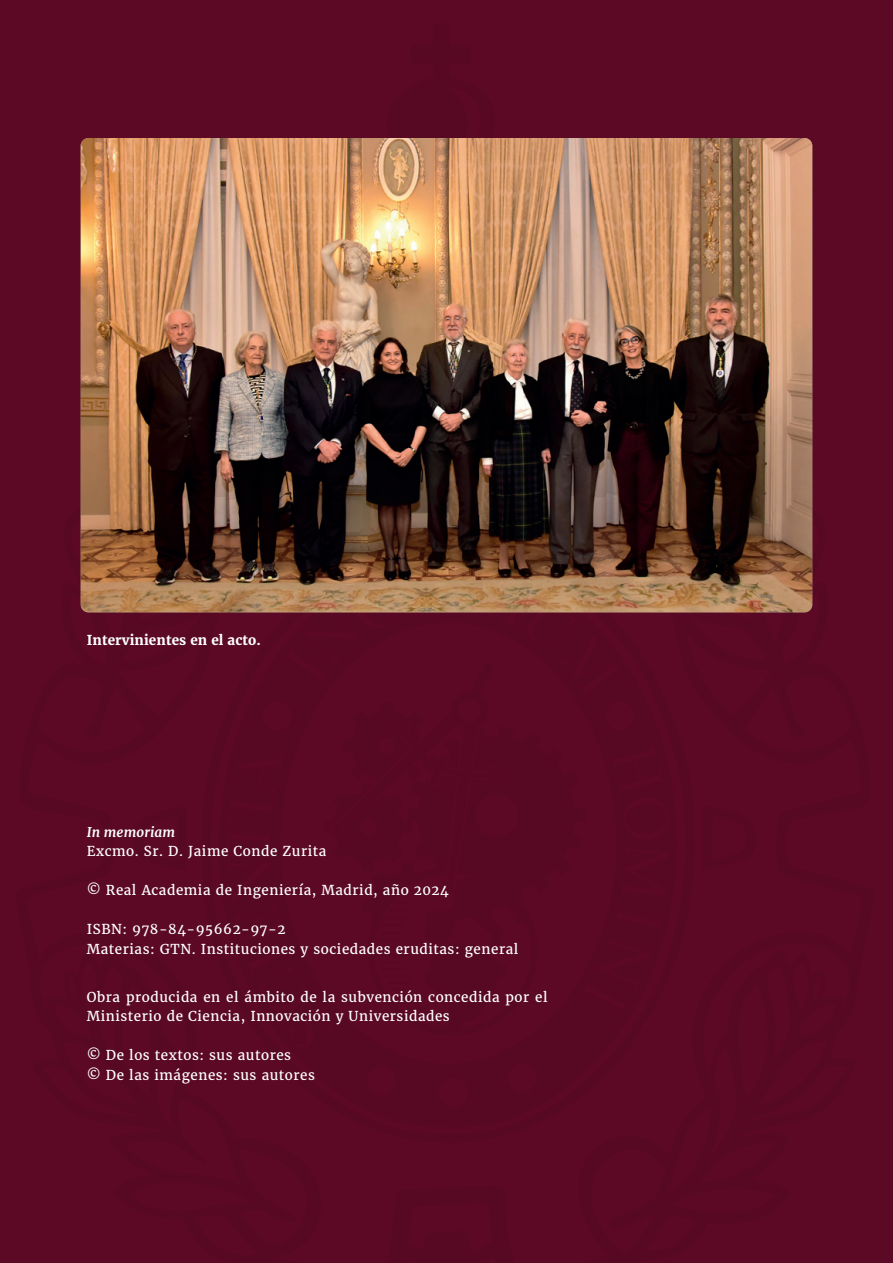
<style>
.page{position:relative;width:893px;height:1263px;background:#5b0925}
.page>*{position:absolute;margin:0;border:0;box-sizing:border-box;transform-origin:0 0}
.t1{font:13.5px/19.5px "Merriweather";letter-spacing:.04em;color:#fff}
.t2{font:700 13.5px "Merriweather";letter-spacing:.01em;color:#fff}
.t3{font:italic 700 13.5px "Merriweather";letter-spacing:.01em;color:#fff}
</style>
<div class="page">
<img style="left:81px;top:138px;width:731px;height:474px">
<p class="t2" style="left:87px;top:631px;width:176px">Intervinientes en el acto.</p>
<p class="t3" style="left:87px;top:822px;width:90px">In memoriam</p>
<p class="t1" style="left:87px;top:841px;width:241px">Excmo. Sr. D. Jaime Conde Zurita</p>
<p class="t1" style="left:87px;top:880px;width:364px">© Real Academia de Ingeniería, Madrid, año 2024</p>
<p class="t1" style="left:87px;top:919px;width:433px">ISBN: 978-84-95662-97-2<br>Materias: GTN. Instituciones y sociedades eruditas: general</p>
<p class="t1" style="left:87px;top:987px;width:462px">Obra producida en el ámbito de la subvención concedida por el<br>Ministerio de Ciencia, Innovación y Universidades</p>
<p class="t1" style="left:87px;top:1045px;width:230px">© De los textos: sus autores<br>© De las imágenes: sus autores</p>
</div>
